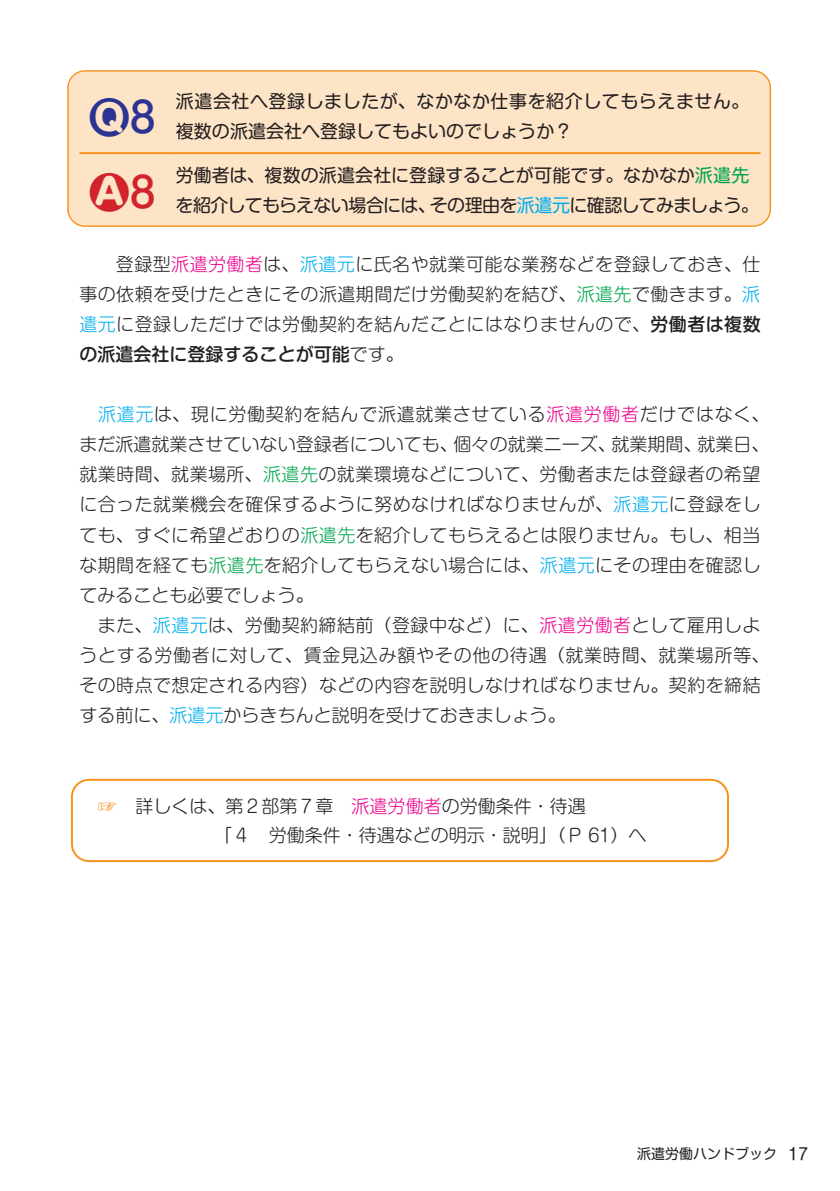
<style>
.page{position:relative;width:840px;height:1191px;background:#fff}
.page>*{position:absolute;margin:0;border:0;box-sizing:border-box;transform-origin:0 0}
.t1{font:800 41.2px/74.6px "Shin M Go Pr 6 N";color:#2b3393}
.t2{font:300 18px/30px "Shin M Go Pr 6 N";letter-spacing:.025em;color:#231f20;text-align:justify}
.t3{font:18px/30px "Shin M Go Pr 6 N";letter-spacing:-.02em;color:#231f20}
.t4{font:18px/30px "Shin M Go Pr 6 N";letter-spacing:.03em;color:#231f20}
.t5{font:300 18px/29.2px "Shin M Go Pr 6 N";color:#231f20}
.t6{font:14px "Shin M Go Pr 6 N";color:#231f20}
.s1{font-weight:500}
.s2{color:#d1232a}
.s3{font-weight:500;color:#d1232a}
.s4{color:#00a54f}
.s5{color:#00aeef}
.s6{color:#ed028c}
.s7{font-size:19.8px;color:#f7931d}
.s8{font-size:16px}
</style>
<div class="page">
<div style="left:68px;top:71px;width:701px;height:155px;background:#fee4c7;border-radius:17px"></div>
<div style="left:67px;top:70px;width:703px;height:157px;border:1px solid #f7931d;border-radius:17px"></div>
<div style="left:71px;top:779px;width:657px;height:83px;border:2px solid #f7931d;border-radius:17px"></div>
<hr style="left:79px;top:152px;width:91px;height:2px;background:#f7931d">
<hr style="left:170px;top:152px;width:590px;height:2px;background:#f7931d">
<h1 class="t1" style="left:89px;top:78px;width:68px">Q<span class="s1">8<br></span><span class="s2">A</span><span class="s3">8</span></h1>
<p class="t4" style="left:176px;top:85px;width:574px">派遣会社へ登録しましたが、なかなか仕事を紹介してもらえません。複数の派遣会社へ登録してもよいのでしょうか？</p>
<p class="t3" style="left:175px;top:159px;width:584px">労働者は、複数の派遣会社に登録することが可能です。なかなか<span class="s4">派遣先</span>を紹介してもらえない場合には、その理由を<span class="s5">派遣元</span>に確認してみましょう。</p>
<p class="t2" style="left:79px;top:248px;width:682px">　　登録型<span class="s6">派遣労働者</span>は、<span class="s5">派遣元</span>に氏名や就業可能な業務などを登録しておき、仕事の依頼を受けたときにその派遣期間だけ労働契約を結び、<span class="s4">派遣先</span>で働きます。<span class="s5">派遣元</span>に登録しただけでは労働契約を結んだことにはなりませんので、<span class="s1">労働者は複数の派遣会社に登録することが可能</span>です。</p>
<p class="t2" style="left:79px;top:398px;width:691px;text-align:left;text-indent:19px"><span class="s5">派遣元</span>は、現に労働契約を結んで派遣就業させている<span class="s6">派遣労働者</span>だけではなく、まだ派遣就業させていない登録者についても、個々の就業ニーズ、就業期間、就業日、就業時間、就業場所、<span class="s4">派遣先</span>の就業環境などについて、労働者または登録者の希望に合った就業機会を確保するように努めなければなりませんが、<span class="s5">派遣元</span>に登録をしても、すぐに希望どおりの<span class="s4">派遣先</span>を紹介してもらえるとは限りません。もし、相当な期間を経ても<span class="s4">派遣先</span>を紹介してもらえない場合には、<span class="s5">派遣元</span>にその理由を確認してみることも必要でしょう。<br>　また、<span class="s5">派遣元</span>は、労働契約締結前（登録中など）に、<span class="s6">派遣労働者</span>として雇用しようとする労働者に対して、賃金見込み額やその他の待遇（就業時間、就業場所等、その時点で想定される内容）などの内容を説明しなければなりません。契約を締結する前に、<span class="s5">派遣元</span>からきちんと説明を受けておきましょう。</p>
<p class="t5" style="left:214px;top:790px;width:433px;text-indent:-117px"><span class="s7">☞</span>　詳しくは、第２部第７章　<span class="s6">派遣労働者</span>の労働条件・待遇<br>「４　労働条件・待遇などの明示・説明」（Ｐ 61）へ</p>
<p class="t6" style="left:636px;top:1142px;width:172px">派遣労働ハンドブック <span class="s8">17</span></p>
</div>
